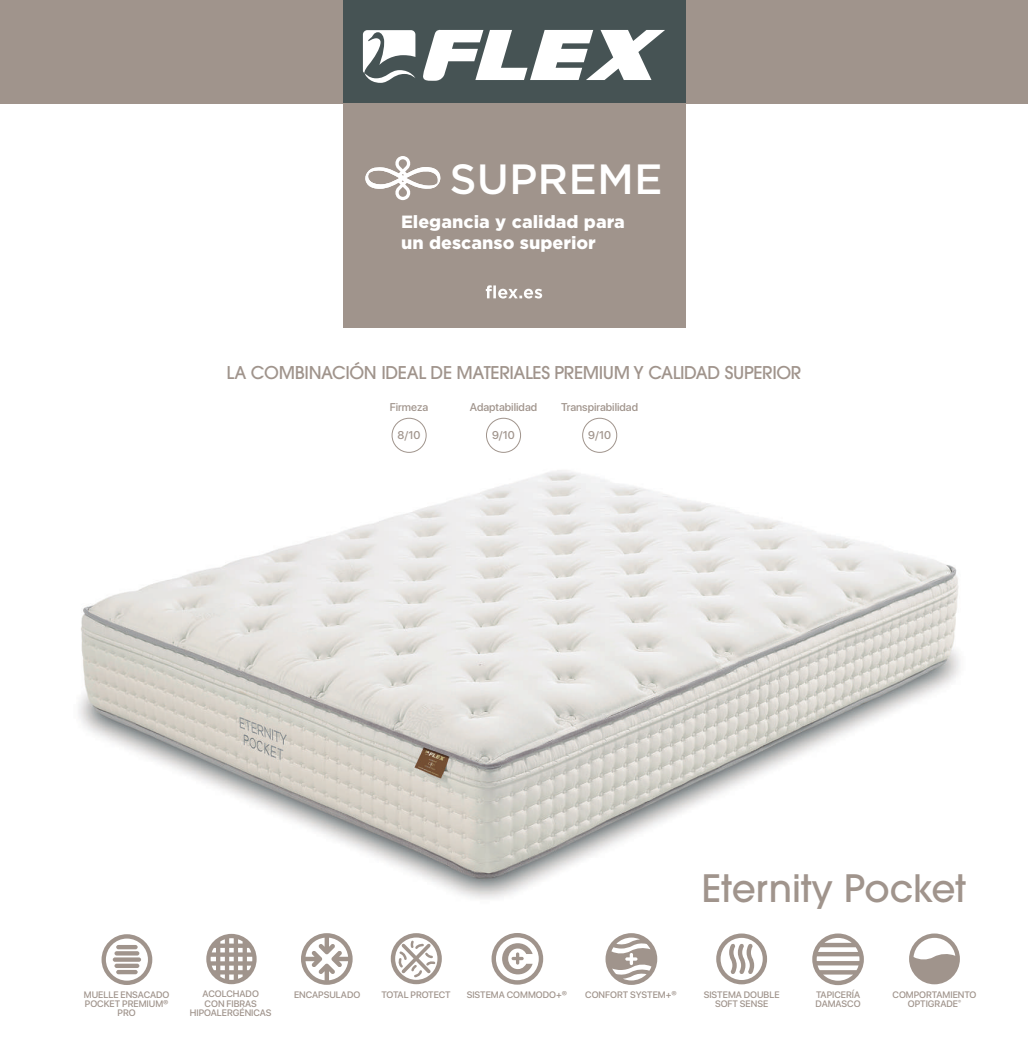
<style>
.page{position:relative;width:1028px;height:1053px;background:#fff}
.page>*{position:absolute;margin:0;border:0;box-sizing:border-box;transform-origin:0 0}
.t1{font:500 40.5px "Gotham S Sm";color:#fff}
.t2{font:500 37.5px "ITC Avant Garde Pro";color:#a0948c}
.t3{font:500 17.5px "ITC Avant Garde Pro";letter-spacing:-.02em;color:#a0948c}
.t4{font:900 17px/20.4px "Gotham S Sm";color:#fff}
.t5{font:500 11.25px "SF Pro Display";color:#a0948c}
.t6{font:500 9.38px/9.4px "SF Pro Display";color:#a0948c;text-align:center}
</style>
<div class="page">
<div style="left:0;top:0;width:1028px;height:103px;background:#a0948c"></div>
<img style="left:78px;top:470px;width:882px;height:429px">
<div style="left:343px;top:0;width:342px;height:104px;background:#465354"></div>
<svg style="left:423px;top:30px;width:242px;height:51px"></svg>
<svg style="left:363px;top:30px;width:52px;height:53px"></svg>
<svg style="left:206px;top:933px;width:51px;height:51px"></svg>
<svg style="left:909px;top:933px;width:51px;height:51px"></svg>
<svg style="left:605px;top:933px;width:52px;height:51px"></svg>
<svg style="left:491px;top:933px;width:52px;height:51px"></svg>
<svg style="left:812px;top:933px;width:52px;height:52px"></svg>
<svg style="left:301px;top:933px;width:51px;height:51px"></svg>
<div style="left:392px;top:418px;width:34px;height:34px;border:1px solid #a0948c;border-radius:50%"></div>
<div style="left:486px;top:418px;width:35px;height:34px;border:1px solid #a0948c;border-radius:50%"></div>
<div style="left:582px;top:418px;width:35px;height:34px;border:1px solid #a0948c;border-radius:50%"></div>
<svg style="left:716px;top:933px;width:51px;height:51px"></svg>
<svg style="left:102px;top:934px;width:50px;height:50px"></svg>
<div style="left:116px;top:944px;width:22px;height:5px;background:#a0948c;border-radius:2px"></div>
<svg style="left:114px;top:951px;width:25px;height:4px"></svg>
<svg style="left:113px;top:957px;width:28px;height:4px"></svg>
<svg style="left:114px;top:963px;width:25px;height:4px"></svg>
<div style="left:116px;top:969px;width:22px;height:5px;background:#a0948c;border-radius:2px"></div>
<svg style="left:391px;top:933px;width:51px;height:51px"></svg>
<div style="left:343px;top:103px;width:342px;height:225px;background:#a0948c"></div>
<svg style="left:486px;top:285px;width:56px;height:13px"></svg>
<svg style="left:365px;top:156px;width:76px;height:44px"></svg>
<h1 class="t1" style="left:449px;top:152px;width:215px">SUPREME</h1>
<h3 class="t4" style="left:401px;top:212px;width:225px">Elegancia y calidad para un descanso superior</h3>
<h3 class="t3" style="left:227px;top:362px;width:576px">LA COMBINACIÓN IDEAL DE MATERIALES PREMIUM Y CALIDAD SUPERIOR</h3>
<p class="t5" style="left:390px;top:399px;width:40px">Firmeza</p>
<p class="t5" style="left:397px;top:427px;width:24px">8/10</p>
<p class="t5" style="left:492px;top:427px;width:24px">9/10</p>
<p class="t5" style="left:470px;top:399px;width:69px">Adaptabilidad</p>
<p class="t5" style="left:561px;top:399px;width:78px">Transpirabilidad</p>
<p class="t5" style="left:588px;top:427px;width:24px">9/10</p>
<h2 class="t2" style="left:702px;top:864px;width:265px">Eternity Pocket</h2>
<p class="t6" style="left:467px;top:989px;width:102px">SISTEMA COMMODO+®</p>
<p class="t6" style="left:585px;top:989px;width:93px">CONFORT SYSTEM+®</p>
<p class="t6" style="left:815px;top:989px;width:47px;text-align:left">TAPICERÍA<br>DAMASCO</p>
<p class="t6" style="left:190px;top:989px;width:83px">ACOLCHADO<br>CON FIBRAS<br>HIPOALERGÉNICAS</p>
<p class="t6" style="left:892px;top:989px;width:85px">COMPORTAMIENTO<br>OPTIGRADE<sup>®</sup></p>
<p class="t6" style="left:703px;top:989px;width:77px">SISTEMA DOUBLE<br>SOFT SENSE</p>
<p class="t6" style="left:84px;top:989px;width:87px">MUELLE ENSACADO<br>POCKET PREMIUM®<br>PRO</p>
<p class="t6" style="left:381px;top:990px;width:71px">TOTAL PROTECT</p>
<p class="t6" style="left:294px;top:990px;width:68px">ENCAPSULADO</p>
</div>
